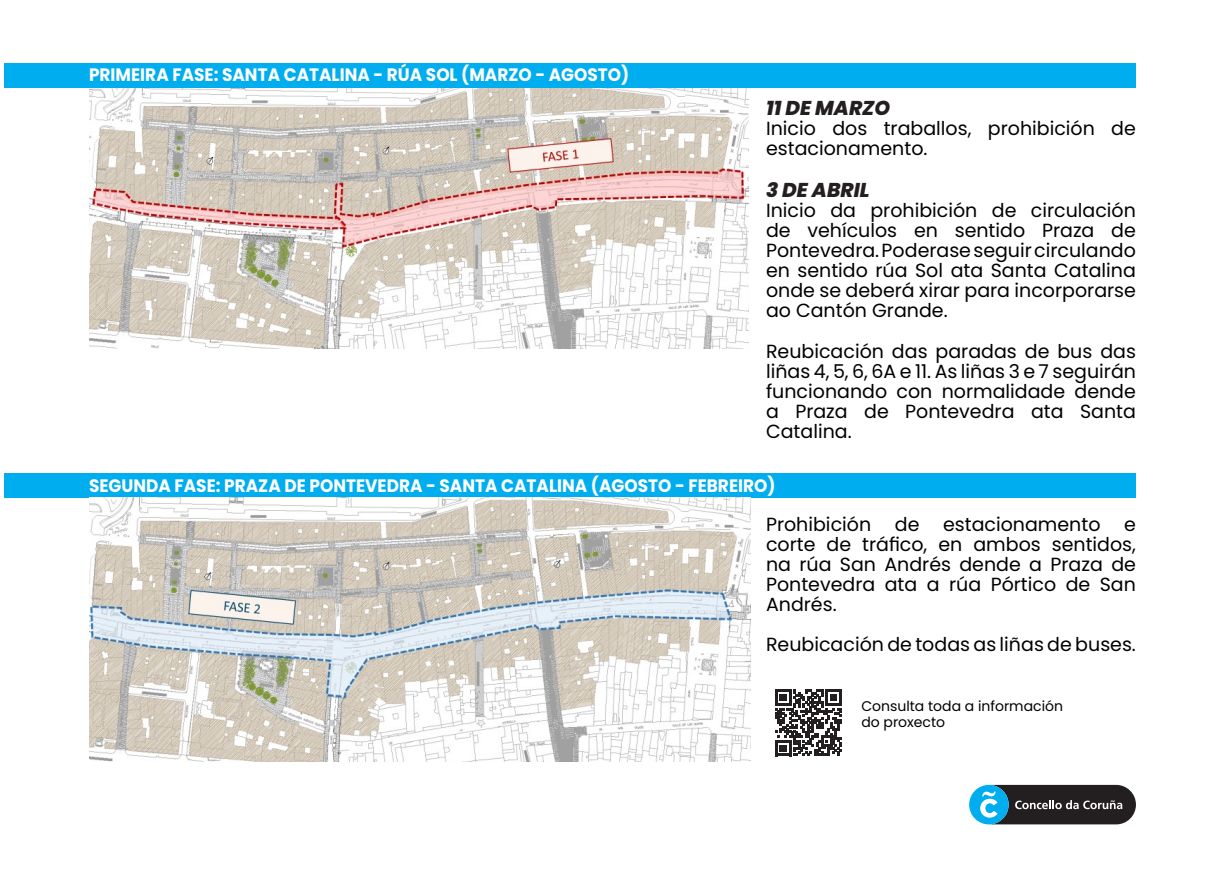
<style>
.page{position:relative;width:1225px;height:874px;background:#fff}
.page>*{position:absolute;margin:0;border:0;box-sizing:border-box;transform-origin:0 0}
.t1{font:italic 800 20px "Poppins";color:#231f20}
.t2{font:19px/20px "Poppins";color:#000001;text-align:justify}
.t3{font:700 18px "Poppins";color:#fff;scale:.94 1}
.t4{font:14px "Poppins";color:#000001}
</style>
<div class="page">
<div style="left:4px;top:473px;width:1132px;height:24px;background:#00aeef"></div>
<img style="left:89px;top:497px;width:661px;height:264px">
<img style="left:89px;top:87px;width:659px;height:261px">
<div style="left:969px;top:784px;width:39px;height:40px;background:#00aeef;border-radius:50%"></div>
<svg style="left:980px;top:784px;width:156px;height:40px"></svg>
<div style="left:4px;top:63px;width:1132px;height:24px;background:#00aeef"></div>
<svg style="left:775px;top:689px;width:66px;height:66px"></svg>
<p class="t3" style="left:89px;top:64px;width:576px">PRIMEIRA FASE: SANTA CATALINA - RÚA SOL (MARZO - AGOSTO)</p>
<p class="t1" style="left:766px;top:96px;width:126px">11 DE MARZO</p>
<p class="t2" style="left:766px;top:118px;width:371px">Inicio dos traballos, prohibición de estacionamento.</p>
<p class="t1" style="left:766px;top:179px;width:105px">3 DE ABRIL</p>
<p class="t2" style="left:766px;top:201px;width:371px">Inicio da prohibición de circulación de vehículos en sentido Praza de Pontevedra. Poderase seguir circulando en sentido rúa Sol ata Santa Catalina onde se deberá xirar para incorporarse ao Cantón Grande.</p>
<p class="t2" style="left:766px;top:341px;width:371px">Reubicación das paradas de bus das liñas 4, 5, 6, 6A e 11. As liñas 3 e 7 seguirán funcionando con normalidade dende a Praza de Pontevedra ata Santa Catalina.</p>
<p class="t3" style="left:89px;top:475px;width:732px">SEGUNDA FASE: PRAZA DE PONTEVEDRA - SANTA CATALINA (AGOSTO - FEBREIRO)</p>
<p class="t2" style="left:766px;top:514px;width:371px">Prohibición de estacionamento e corte de tráfico, en ambos sentidos, na rúa San Andrés dende a Praza de Pontevedra ata a rúa Pórtico de San Andrés.</p>
<p class="t2" style="left:766px;top:634px;width:371px">Reubicación de todas as liñas de buses.</p>
<p class="t4" style="left:861px;top:697px;width:203px">Consulta toda a información</p>
<p class="t4" style="left:861px;top:714px;width:85px">do proxecto</p>
</div>
